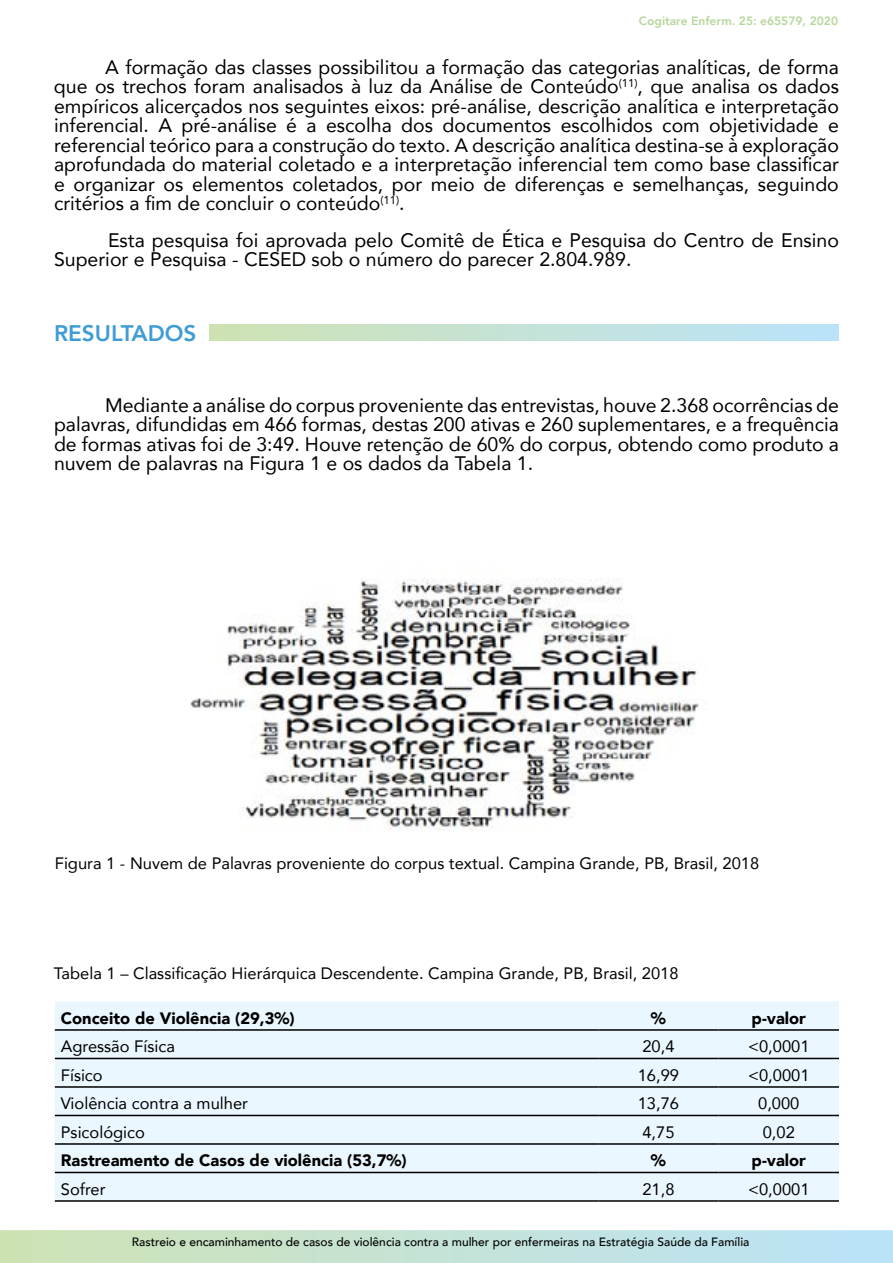
<style>
.page{position:relative;width:893px;height:1263px;background:#fff}
.page>*{position:absolute;margin:0;border:0;box-sizing:border-box;transform-origin:0 0}
.t1{font:800 22.5px "Avenir";color:#409cd4}
.t2{font:19.5px/19.5px "Avenir";color:#000;text-align:justify}
.t3{font:16.5px "Avenir";color:#000}
.t4{font:900 16.5px "Avenir";color:#000}
.t5{font:500 12px "Avenir";color:#000}
.t6{font:800 12px "Avenir";color:#b7d69b}
</style>
<div class="page">
<svg style="left:0;top:1230px;width:893px;height:33px;background:#c4e2d6"></svg>
<div style="left:210px;top:324px;width:629px;height:17px;background:linear-gradient(to right,#cee2b2,#bae3fb)"></div>
<img style="left:190px;top:578px;width:517px;height:253px">
<div style="left:55px;top:1001px;width:784px;height:199px;background:#eaf7fe"></div>
<hr style="left:55px;top:1029px;width:543px;height:2px;background:#000">
<hr style="left:598px;top:1029px;width:121px;height:2px;background:#000">
<hr style="left:719px;top:1029px;width:120px;height:2px;background:#000">
<hr style="left:55px;top:1058px;width:543px;height:1px;background:#000">
<hr style="left:598px;top:1058px;width:121px;height:1px;background:#000">
<hr style="left:719px;top:1058px;width:120px;height:1px;background:#000">
<hr style="left:55px;top:1086px;width:543px;height:2px;background:#000">
<hr style="left:598px;top:1086px;width:121px;height:2px;background:#000">
<hr style="left:719px;top:1086px;width:120px;height:2px;background:#000">
<hr style="left:55px;top:1115px;width:543px;height:1px;background:#000">
<hr style="left:598px;top:1115px;width:121px;height:1px;background:#000">
<hr style="left:719px;top:1115px;width:120px;height:1px;background:#000">
<hr style="left:55px;top:1143px;width:543px;height:2px;background:#000">
<hr style="left:598px;top:1143px;width:121px;height:2px;background:#000">
<hr style="left:719px;top:1143px;width:120px;height:2px;background:#000">
<hr style="left:55px;top:1172px;width:543px;height:1px;background:#000">
<hr style="left:598px;top:1172px;width:121px;height:1px;background:#000">
<hr style="left:719px;top:1172px;width:120px;height:1px;background:#000">
<hr style="left:55px;top:1200px;width:543px;height:2px;background:#000">
<hr style="left:598px;top:1200px;width:121px;height:2px;background:#000">
<hr style="left:719px;top:1200px;width:120px;height:2px;background:#000">
<p class="t6" style="left:639px;top:12px;width:201px">Cogitare Enferm. 25: e65579, 2020</p>
<p class="t2" style="left:54px;top:56px;width:786px;text-indent:51px">A formação das classes possibilitou a formação das categorias analíticas, de forma que os trechos foram analisados à luz da Análise de Conteúdo<sup>(11)</sup>, que analisa os dados empíricos alicerçados nos seguintes eixos: pré-análise, descrição analítica e interpretação inferencial. A pré-análise é a escolha dos documentos escolhidos com objetividade e referencial teórico para a construção do texto. A descrição analítica destina-se à exploração aprofundada do material coletado e a interpretação inferencial tem como base classificar e organizar os elementos coletados, por meio de diferenças e semelhanças, seguindo critérios a fim de concluir o conteúdo<sup>(11)</sup>.</p>
<p class="t2" style="left:54px;top:229px;width:786px;text-indent:54px">Esta pesquisa foi aprovada pelo Comitê de Ética e Pesquisa do Centro de Ensino<br>Superior e Pesquisa - CESED sob o número do parecer 2.804.989.</p>
<p class="t1" style="left:54px;top:315px;width:144px">RESULTADOS</p>
<p class="t2" style="left:54px;top:394px;width:786px;text-indent:51px">Mediante a análise do corpus proveniente das entrevistas, houve 2.368 ocorrências de palavras, difundidas em 466 formas, destas 200 ativas e 260 suplementares, e a frequência de formas ativas foi de 3:49. Houve retenção de 60% do corpus, obtendo como produto a nuvem de palavras na Figura 1 e os dados da Tabela 1.</p>
<p class="t3" style="left:55px;top:850px;width:706px">Figura 1 - Nuvem de Palavras proveniente do corpus textual. Campina Grande, PB, Brasil, 2018</p>
<p class="t3" style="left:54px;top:960px;width:626px">Tabela 1 – Classificação Hierárquica Descendente. Campina Grande, PB, Brasil, 2018</p>
<p class="t4" style="left:61px;top:1004px;width:235px">Conceito de Violência (29,3%)</p>
<p class="t4" style="left:651px;top:1004px;width:16px">%</p>
<p class="t4" style="left:752px;top:1004px;width:56px">p-valor</p>
<p class="t3" style="left:61px;top:1033px;width:116px">Agressão Física</p>
<p class="t3" style="left:642px;top:1033px;width:34px">20,4</p>
<p class="t3" style="left:748px;top:1033px;width:63px">&lt;0,0001</p>
<p class="t3" style="left:61px;top:1062px;width:43px">Físico</p>
<p class="t3" style="left:638px;top:1062px;width:43px">16,99</p>
<p class="t3" style="left:748px;top:1062px;width:63px">&lt;0,0001</p>
<p class="t3" style="left:61px;top:1090px;width:189px">Violência contra a mulher</p>
<p class="t3" style="left:638px;top:1090px;width:43px">13,76</p>
<p class="t3" style="left:758px;top:1090px;width:43px">0,000</p>
<p class="t3" style="left:61px;top:1119px;width:86px">Psicológico</p>
<p class="t3" style="left:642px;top:1119px;width:34px">4,75</p>
<p class="t3" style="left:763px;top:1119px;width:34px">0,02</p>
<p class="t4" style="left:61px;top:1146px;width:347px">Rastreamento de Casos de violência (53,7%)</p>
<p class="t4" style="left:651px;top:1146px;width:16px">%</p>
<p class="t4" style="left:752px;top:1146px;width:56px">p-valor</p>
<p class="t3" style="left:61px;top:1176px;width:46px">Sofrer</p>
<p class="t3" style="left:642px;top:1176px;width:34px">21,8</p>
<p class="t3" style="left:748px;top:1176px;width:63px">&lt;0,0001</p>
<p class="t5" style="left:132px;top:1232px;width:619px">Rastreio e encaminhamento de casos de violência contra a mulher por enfermeiras na Estratégia Saúde da Família</p>
</div>
